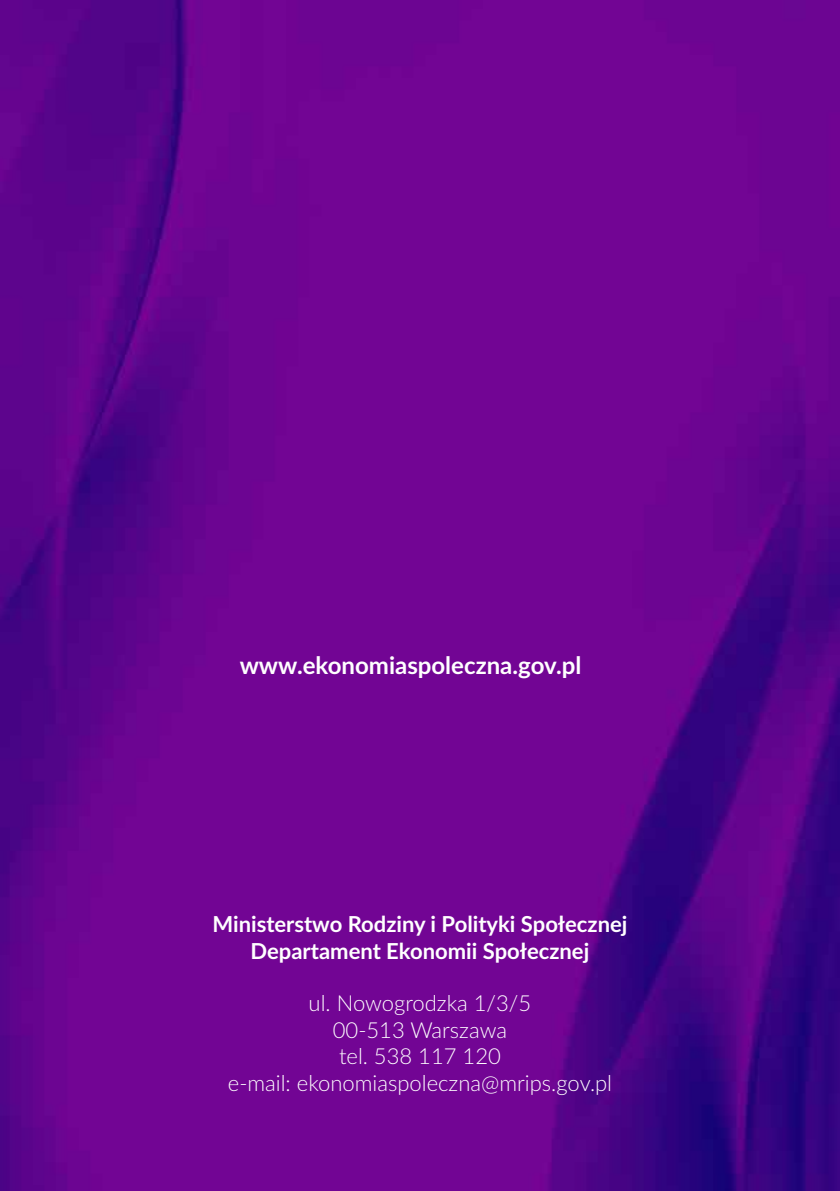
<style>
.page{position:relative;width:840px;height:1191px;background:#fff}
.page>*{position:absolute;margin:0;border:0;box-sizing:border-box;transform-origin:0 0}
.t1{font:700 24px "Lato";color:#fff}
.t2{font:300 22px/26.4px "Lato";color:#fff;text-align:center}
.t3{font:700 22px/26.4px "Lato";color:#fff;text-align:center}
</style>
<div class="page">
<img style="left:0;top:0;width:839px;height:1191px">
<p class="t1" style="left:239px;top:648px;width:343px">www.ekonomiaspoleczna.gov.pl</p>
<p class="t3" style="left:212px;top:910px;width:416px">Ministerstwo Rodziny i Polityki Społecznej<br>Departament Ekonomii Społecznej</p>
<p class="t2" style="left:228px;top:989px;width:385px">ul. Nowogrodzka 1/3/5<br>00-513 Warszawa<br>tel. 538 117 120<br>e-mail: ekonomiaspoleczna@mrips.gov.pl</p>
</div>
